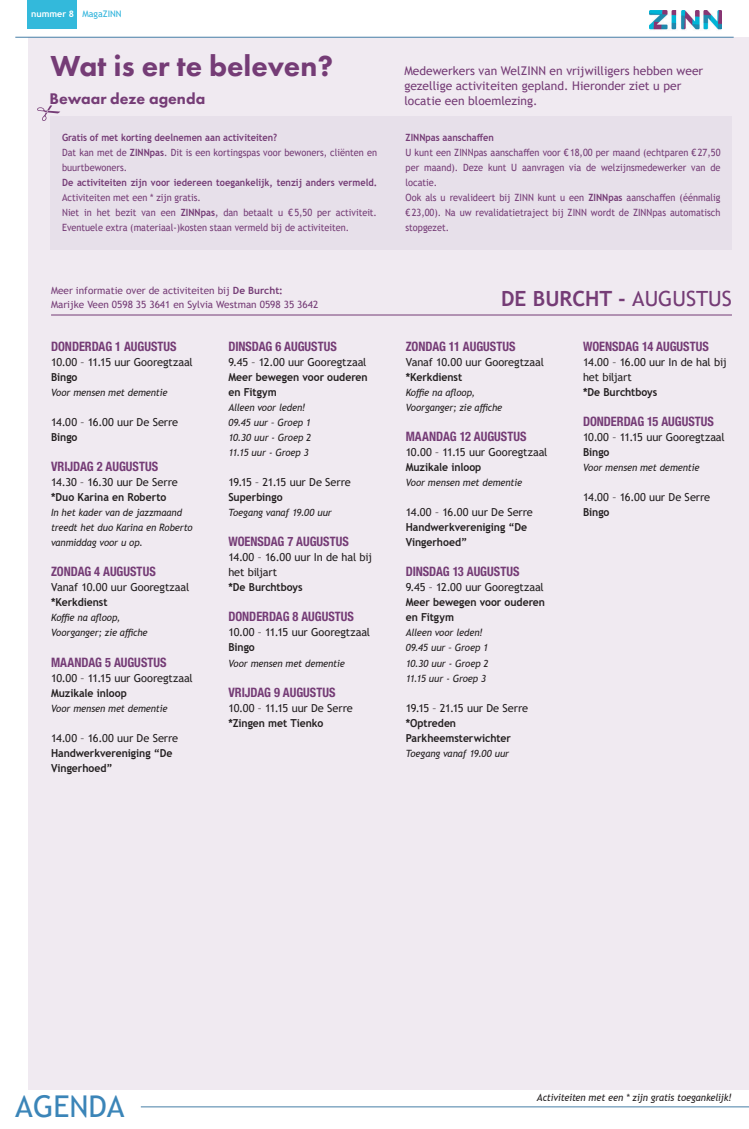
<style>
.page{position:relative;width:749px;height:1129px;background:#fff}
.page>*{position:absolute;margin:0;border:0;box-sizing:border-box;transform-origin:0 0}
.t1{font:800 30px "Futura PT";color:#753c76}
.t2{font:30px "Trebuchet MS";color:#3b85b8}
.t3{font:700 20.9px "Trebuchet MS";color:#753c76}
.t4{font:800 16px "Futura PT";color:#753c76}
.t5{font:700 condensed 13px "Helvetica Neue LT Std";color:#753c76;scale:.95 1}
.t6{font:12px/15px "Trebuchet MS";color:#753c76}
.t7{font:11px/15px "Trebuchet MS";letter-spacing:-.01em;color:#231f20}
.t8{font:700 11px/15px "Trebuchet MS";letter-spacing:-.005em;color:#231f20;scale:.95 1}
.t9{font:10px/15px "Trebuchet MS";color:#753c76;scale:.92 1}
.t10{font:italic 10px/15px "Trebuchet MS";letter-spacing:-.01em;color:#231f20;scale:.95 1}
.t11{font:10px/14px "Trebuchet MS";color:#753c76}
.t12{font:700 10px "Trebuchet MS";color:#753c76;scale:.92 1}
.t13{font:9px "Trebuchet MS";color:#2bb2db}
.s1{font-weight:700;color:#fff}
.s2{font-weight:700}
.s3{font-weight:400}
</style>
<div class="page">
<div style="left:28px;top:37px;width:720px;height:1052px;background:#f0eaf1"></div>
<img style="left:649px;top:10px;width:72px;height:20px">
<div style="left:27px;top:0;width:50px;height:28px;background:#33b9db"></div>
<hr style="left:15px;top:37px;width:718px;height:1px;background:#477fa7">
<hr style="left:141px;top:1106px;width:607px;height:1px;background:#477fa7">
<div style="left:51px;top:117px;width:680px;height:133px;background:#e7e0ea"></div>
<svg style="left:37px;top:105px;width:23px;height:16px"></svg>
<hr style="left:51px;top:315px;width:680px;height:1px;background:#753c76">
<p class="t13" style="left:31px;top:9px;width:92px"><span class="s1">nummer 8</span> MagaZINN</p>
<h1 class="t1" style="left:50px;top:47px;width:284px">Wat is er te beleven?</h1>
<h3 class="t4" style="left:49px;top:88px;width:157px">Bewaar deze agenda</h3>
<p class="t9" style="left:62px;top:130px;width:344px"><span class="s2">Gratis of met korting deelnemen aan activiteiten?<br></span>Dat kan met de <span class="s2">ZINNpas</span>. Dit is een kortingspas voor bewoners, cliënten en buurtbewoners.</p>
<p class="t12" style="left:62px;top:176px;width:344px">De activiteiten zijn voor iedereen toegankelijk, tenzij anders vermeld.</p>
<p class="t9" style="left:62px;top:190px;width:343px">Activiteiten met een * zijn gratis.<br>Niet in het bezit van een <span class="s2">ZINNpas</span>, dan betaalt u €5,50 per activiteit.<br>Eventuele extra (materiaal-)kosten staan vermeld bij de activiteiten.</p>
<p class="t6" style="left:404px;top:63px;width:300px">Medewerkers van WelZINN en vrijwilligers hebben weer gezellige activiteiten gepland. Hieronder ziet u per locatie een bloemlezing.</p>
<p class="t12" style="left:405px;top:131px;width:97px">ZINNpas aanschaffen</p>
<p class="t9" style="left:405px;top:145px;width:344px">U kunt een ZINNpas aanschaffen voor € 18,00 per maand (echtparen €27,50 per maand). Deze kunt U aanvragen via de welzijnsmedewerker van de locatie.<br>Ook als u revalideert bij ZINN kunt u een <span class="s2">ZINNpas</span> aanschaffen (éénmalig €23,00). Na uw revalidatietraject bij ZINN wordt de ZINNpas automatisch stopgezet.</p>
<p class="t11" style="left:51px;top:283px;width:268px">Meer informatie over de activiteiten bij <span class="s2">De Burcht:<br></span>Marijke Veen 0598 35 3641 en Sylvia Westman 0598 35 3642</p>
<h2 class="t3" style="left:501px;top:286px;width:232px">DE BURCHT - <span class="s3">AUGUSTUS</span></h2>
<h3 class="t5" style="left:51px;top:339px;width:134px">DONDERDAG 1 AUGUSTUS</h3>
<p class="t7" style="left:51px;top:355px;width:143px">10.00 – 11.15 uur Gooregtzaal</p>
<p class="t8" style="left:51px;top:370px;width:29px">Bingo</p>
<p class="t10" style="left:51px;top:385px;width:124px">Voor mensen met dementie</p>
<p class="t7" style="left:51px;top:415px;width:129px">14.00 – 16.00 uur De Serre</p>
<p class="t8" style="left:51px;top:430px;width:29px">Bingo</p>
<h3 class="t5" style="left:51px;top:459px;width:114px">VRIJDAG 2 AUGUSTUS</h3>
<p class="t7" style="left:51px;top:475px;width:128px">14.30 – 16.30 uur De Serre</p>
<p class="t8" style="left:51px;top:490px;width:123px">*Duo Karina en Roberto</p>
<p class="t10" style="left:51px;top:505px;width:150px">In het kader van de jazzmaand treedt het duo Karina en Roberto vanmiddag voor u op.</p>
<h3 class="t5" style="left:51px;top:564px;width:112px">ZONDAG 4 AUGUSTUS</h3>
<p class="t7" style="left:51px;top:580px;width:140px">Vanaf 10.00 uur Gooregtzaal</p>
<p class="t8" style="left:51px;top:595px;width:61px">*Kerkdienst</p>
<p class="t10" style="left:51px;top:610px;width:103px">Koffie na afloop,<br>Voorganger; zie affiche</p>
<h3 class="t5" style="left:51px;top:654px;width:123px">MAANDAG 5 AUGUSTUS</h3>
<p class="t7" style="left:51px;top:670px;width:143px">10.00 – 11.15 uur Gooregtzaal</p>
<p class="t8" style="left:51px;top:685px;width:81px">Muzikale inloop</p>
<p class="t10" style="left:51px;top:700px;width:124px">Voor mensen met dementie</p>
<p class="t7" style="left:51px;top:730px;width:129px">14.00 – 16.00 uur De Serre</p>
<p class="t8" style="left:51px;top:745px;width:129px">Handwerkvereniging “De<br>Vingerhoed”</p>
<h3 class="t5" style="left:228px;top:339px;width:116px">DINSDAG 6 AUGUSTUS</h3>
<p class="t7" style="left:228px;top:355px;width:139px">9.45 – 12.00 uur Gooregtzaal</p>
<p class="t8" style="left:228px;top:370px;width:148px">Meer bewegen voor ouderen en Fitgym</p>
<p class="t10" style="left:228px;top:400px;width:89px">Alleen voor leden!<br>09.45 uur – Groep 1<br>10.30 uur - Groep 2<br>11.15 uur - Groep 3</p>
<p class="t7" style="left:228px;top:475px;width:124px">19.15 – 21.15 uur De Serre</p>
<p class="t8" style="left:228px;top:490px;width:59px">Superbingo</p>
<p class="t10" style="left:228px;top:505px;width:110px">Toegang vanaf 19.00 uur</p>
<h3 class="t5" style="left:228px;top:534px;width:128px">WOENSDAG 7 AUGUSTUS</h3>
<p class="t7" style="left:228px;top:550px;width:145px">14.00 – 16.00 uur In de hal bij het biljart</p>
<p class="t8" style="left:228px;top:580px;width:80px">*De Burchtboys</p>
<h3 class="t5" style="left:228px;top:609px;width:134px">DONDERDAG 8 AUGUSTUS</h3>
<p class="t7" style="left:228px;top:625px;width:143px">10.00 – 11.15 uur Gooregtzaal</p>
<p class="t8" style="left:228px;top:640px;width:29px">Bingo</p>
<p class="t10" style="left:228px;top:655px;width:124px">Voor mensen met dementie</p>
<h3 class="t5" style="left:228px;top:684px;width:114px">VRIJDAG 9 AUGUSTUS</h3>
<p class="t7" style="left:228px;top:700px;width:126px">10.00 – 11.15 uur De Serre</p>
<p class="t8" style="left:228px;top:715px;width:101px">*Zingen met Tienko</p>
<h3 class="t5" style="left:405px;top:339px;width:117px">ZONDAG 11 AUGUSTUS</h3>
<p class="t7" style="left:405px;top:355px;width:140px">Vanaf 10.00 uur Gooregtzaal</p>
<p class="t8" style="left:405px;top:370px;width:61px">*Kerkdienst</p>
<p class="t10" style="left:405px;top:385px;width:103px">Koffie na afloop,<br>Voorganger; zie affiche</p>
<h3 class="t5" style="left:405px;top:429px;width:129px">MAANDAG 12 AUGUSTUS</h3>
<p class="t7" style="left:405px;top:445px;width:143px">10.00 – 11.15 uur Gooregtzaal</p>
<p class="t8" style="left:405px;top:460px;width:81px">Muzikale inloop</p>
<p class="t10" style="left:405px;top:475px;width:124px">Voor mensen met dementie</p>
<p class="t7" style="left:405px;top:505px;width:129px">14.00 – 16.00 uur De Serre</p>
<p class="t8" style="left:405px;top:520px;width:129px">Handwerkvereniging “De<br>Vingerhoed”</p>
<h3 class="t5" style="left:405px;top:564px;width:121px">DINSDAG 13 AUGUSTUS</h3>
<p class="t7" style="left:405px;top:580px;width:139px">9.45 – 12.00 uur Gooregtzaal</p>
<p class="t8" style="left:405px;top:595px;width:148px">Meer bewegen voor ouderen en Fitgym</p>
<p class="t10" style="left:405px;top:625px;width:89px">Alleen voor leden!<br>09.45 uur – Groep 1<br>10.30 uur - Groep 2<br>11.15 uur - Groep 3</p>
<p class="t7" style="left:405px;top:700px;width:124px">19.15 – 21.15 uur De Serre</p>
<p class="t8" style="left:405px;top:715px;width:112px">*Optreden<br>Parkheemsterwichter</p>
<p class="t10" style="left:405px;top:745px;width:110px">Toegang vanaf 19.00 uur</p>
<h3 class="t5" style="left:583px;top:339px;width:134px">WOENSDAG 14 AUGUSTUS</h3>
<p class="t7" style="left:583px;top:355px;width:145px">14.00 – 16.00 uur In de hal bij het biljart</p>
<p class="t8" style="left:583px;top:385px;width:80px">*De Burchtboys</p>
<h3 class="t5" style="left:583px;top:414px;width:139px">DONDERDAG 15 AUGUSTUS</h3>
<p class="t7" style="left:583px;top:430px;width:143px">10.00 – 11.15 uur Gooregtzaal</p>
<p class="t8" style="left:583px;top:445px;width:29px">Bingo</p>
<p class="t10" style="left:583px;top:460px;width:124px">Voor mensen met dementie</p>
<p class="t7" style="left:583px;top:490px;width:129px">14.00 – 16.00 uur De Serre</p>
<p class="t8" style="left:583px;top:505px;width:29px">Bingo</p>
<h1 class="t2" style="left:15px;top:1087px;width:111px">AGENDA</h1>
<p class="t10" style="left:536px;top:1089px;width:207px">Activiteiten met een * zijn gratis toegankelijk!</p>
</div>
